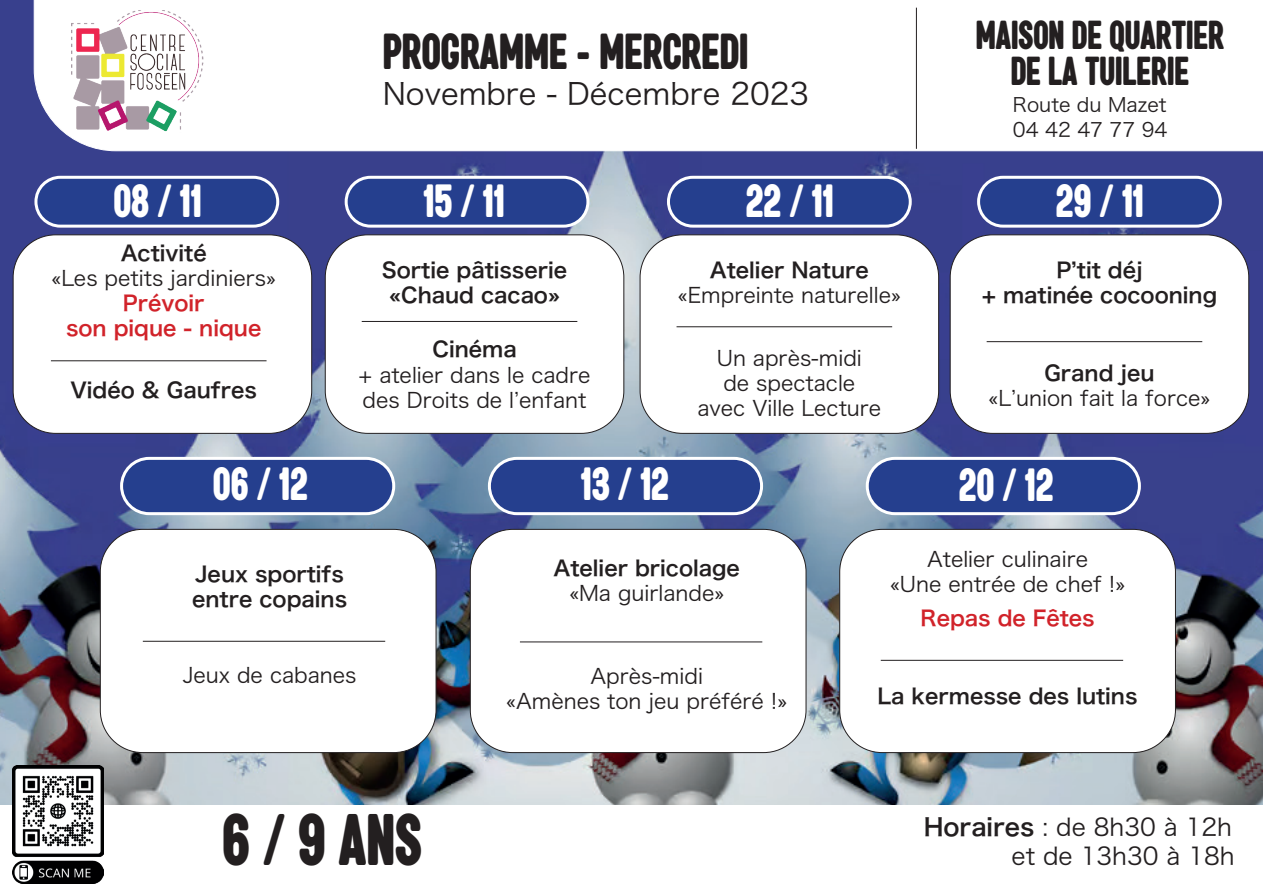
<style>
.page{position:relative;width:1263px;height:893px;background:#fff}
.page>*{position:absolute;margin:0;border:0;box-sizing:border-box;transform-origin:0 0}
.t1{font:67.5px "a Akhir Tahun";color:#231f20;scale:.6 1}
.t2{font:46.8px "a Akhir Tahun";color:#231f20;scale:.6 1}
.t3{font:43.2px "a Akhir Tahun";color:#fff;scale:.6 1}
.t4{font:37.5px/36px "a Akhir Tahun";color:#231f20;text-align:center;scale:.6 1}
.t5{font:30px "Hira Kaku Pro W3";color:#231f20}
.t6{font:24px/28.8px "Hira Kaku Pro W3";color:#231f20;text-align:right}
.t7{font:21px/25.2px "Hira Kaku Pro W3";color:#231f20;text-align:center}
.t8{font:21px/25.2px "Hira Kaku Pro W6";color:#231f20;text-align:center}
.t9{font:21px/25.2px "Hira Kaku Pro W6";color:#d1232a;text-align:center}
.t10{font:19.5px/25.2px "Hira Kaku Pro W3";color:#231f20}
.s1{font-family:"Hira Kaku Pro W6"}
</style>
<div class="page">
<img style="left:0;top:0;width:1263px;height:806px">
<svg style="left:34px;top:0;width:1229px;height:151px"></svg>
<hr style="left:916px;top:8px;width:1px;height:141px;background:#231f20">
<div style="left:36px;top:177px;width:242px;height:49px;background:#253f8e;border-radius:24px"></div>
<div style="left:34px;top:176px;width:245px;height:52px;border:3px solid #fff;border-radius:24px"></div>
<div style="left:122px;top:458px;width:272px;height:56px;background:#253f8e;border-radius:28px"></div>
<div style="left:120px;top:457px;width:275px;height:58px;border:3px solid #fff;border-radius:28px"></div>
<div style="left:346px;top:177px;width:242px;height:49px;background:#253f8e;border-radius:24px"></div>
<div style="left:345px;top:176px;width:244px;height:52px;border:3px solid #fff;border-radius:24px"></div>
<div style="left:489px;top:458px;width:272px;height:56px;background:#253f8e;border-radius:28px"></div>
<div style="left:488px;top:457px;width:275px;height:58px;border:3px solid #fff;border-radius:28px"></div>
<div style="left:668px;top:177px;width:242px;height:49px;background:#253f8e;border-radius:24px"></div>
<div style="left:667px;top:176px;width:245px;height:52px;border:3px solid #fff;border-radius:24px"></div>
<div style="left:978px;top:177px;width:242px;height:49px;background:#253f8e;border-radius:24px"></div>
<div style="left:977px;top:176px;width:245px;height:52px;border:3px solid #fff;border-radius:24px"></div>
<div style="left:867px;top:458px;width:272px;height:56px;background:#253f8e;border-radius:28px"></div>
<div style="left:866px;top:457px;width:275px;height:58px;border:3px solid #fff;border-radius:28px"></div>
<div style="left:13px;top:235px;width:299px;height:198px;background:#fff;border-radius:43px"></div>
<div style="left:13px;top:234px;width:299px;height:200px;border:1px solid #231f20;border-radius:43px"></div>
<div style="left:100px;top:529px;width:336px;height:224px;background:#fff;border-radius:43px"></div>
<div style="left:100px;top:529px;width:336px;height:224px;border:1px solid #231f20;border-radius:43px"></div>
<div style="left:325px;top:235px;width:299px;height:198px;background:#fff;border-radius:43px"></div>
<div style="left:325px;top:234px;width:299px;height:200px;border:1px solid #231f20;border-radius:43px"></div>
<div style="left:470px;top:529px;width:336px;height:224px;background:#fff;border-radius:43px"></div>
<div style="left:470px;top:529px;width:336px;height:224px;border:1px solid #231f20;border-radius:43px"></div>
<div style="left:640px;top:235px;width:299px;height:198px;background:#fff;border-radius:43px"></div>
<div style="left:640px;top:234px;width:299px;height:200px;border:1px solid #231f20;border-radius:43px"></div>
<div style="left:950px;top:235px;width:299px;height:198px;background:#fff;border-radius:43px"></div>
<div style="left:950px;top:234px;width:299px;height:200px;border:1px solid #231f20;border-radius:43px"></div>
<div style="left:840px;top:529px;width:335px;height:224px;background:#fff;border-radius:43px"></div>
<div style="left:839px;top:529px;width:337px;height:224px;border:1px solid #231f20;border-radius:43px"></div>
<hr style="left:51px;top:360px;width:216px;height:1px;background:#231f20">
<hr style="left:520px;top:642px;width:242px;height:1px;background:#231f20">
<hr style="left:143px;top:641px;width:242px;height:1px;background:#231f20">
<hr style="left:362px;top:321px;width:215px;height:1px;background:#231f20">
<hr style="left:676px;top:326px;width:216px;height:1px;background:#231f20">
<hr style="left:987px;top:341px;width:215px;height:1px;background:#231f20">
<hr style="left:881px;top:660px;width:242px;height:1px;background:#231f20">
<img style="left:71px;top:10px;width:133px;height:123px">
<img style="left:13px;top:765px;width:91px;height:118px">
<h3 class="t3" style="left:113px;top:182px;width:149px">08 / 11</h3>
<p class="t8" style="left:121px;top:239px;width:88px">Activité</p>
<p class="t7" style="left:52px;top:264px;width:226px">«Les petits jardiniers»</p>
<p class="t9" style="left:66px;top:290px;width:197px">Prévoir<br>son pique - nique</p>
<p class="t8" style="left:70px;top:376px;width:188px">Vidéo &amp; Gaufres</p>
<h2 class="t2" style="left:383px;top:30px;width:611px">PROGRAMME - MERCREDI</h2>
<h3 class="t5" style="left:383px;top:67px;width:428px">Novembre - Décembre 2023</h3>
<h3 class="t4" style="left:976px;top:21px;width:415px">MAISON DE QUARTIER<br>DE LA TUILERIE</h3>
<p class="t10" style="left:1013px;top:91px;width:156px">Route du Mazet<br>04 42 47 77 94</p>
<h3 class="t3" style="left:423px;top:182px;width:137px">15 / 11</h3>
<h3 class="t3" style="left:746px;top:182px;width:148px">22 / 11</h3>
<h3 class="t3" style="left:1056px;top:182px;width:148px">29 / 11</h3>
<p class="t8" style="left:382px;top:256px;width:187px">Sortie pâtisserie «Chaud cacao»</p>
<p class="t8" style="left:710px;top:256px;width:161px">Atelier Nature</p>
<p class="t7" style="left:678px;top:281px;width:224px">«Empreinte naturelle»</p>
<p class="t8" style="left:432px;top:336px;width:86px">Cinéma</p>
<p class="t7" style="left:359px;top:361px;width:233px;text-align:left">+ atelier dans le cadre des Droits de l’enfant</p>
<p class="t7" style="left:697px;top:344px;width:185px">Un après-midi<br>de spectacle avec Ville Lecture</p>
<p class="t8" style="left:982px;top:256px;width:237px">P’tit déj<br>+ matinée cocooning</p>
<p class="t8" style="left:1044px;top:359px;width:112px">Grand jeu</p>
<p class="t7" style="left:988px;top:384px;width:223px">«L’union fait la force»</p>
<h3 class="t3" style="left:213px;top:464px;width:160px">06 / 12</h3>
<p class="t8" style="left:192px;top:561px;width:156px;text-align:left">Jeux sportifs entre copains</p>
<h3 class="t3" style="left:581px;top:464px;width:148px">13 / 12</h3>
<p class="t8" style="left:553px;top:555px;width:188px">Atelier bricolage</p>
<p class="t7" style="left:569px;top:579px;width:156px">«Ma guirlande»</p>
<h3 class="t3" style="left:959px;top:465px;width:159px">20 / 12</h3>
<p class="t7" style="left:890px;top:545px;width:237px">Atelier culinaire<br>«Une entrée de chef !»</p>
<p class="t9" style="left:920px;top:605px;width:176px">Repas de Fêtes</p>
<p class="t7" style="left:183px;top:661px;width:175px">Jeux de cabanes</p>
<p class="t7" style="left:506px;top:661px;width:283px">Après-midi<br>«Amènes ton jeu préféré !»</p>
<p class="t8" style="left:877px;top:683px;width:261px">La kermesse des lutins</p>
<h1 class="t1" style="left:222px;top:809px;width:334px">6 / 9 ANS</h1>
<p class="t6" style="left:924px;top:811px;width:313px"><span class="s1">Horaires</span> : de 8h30 à 12h et de 13h30 à 18h</p>
</div>
